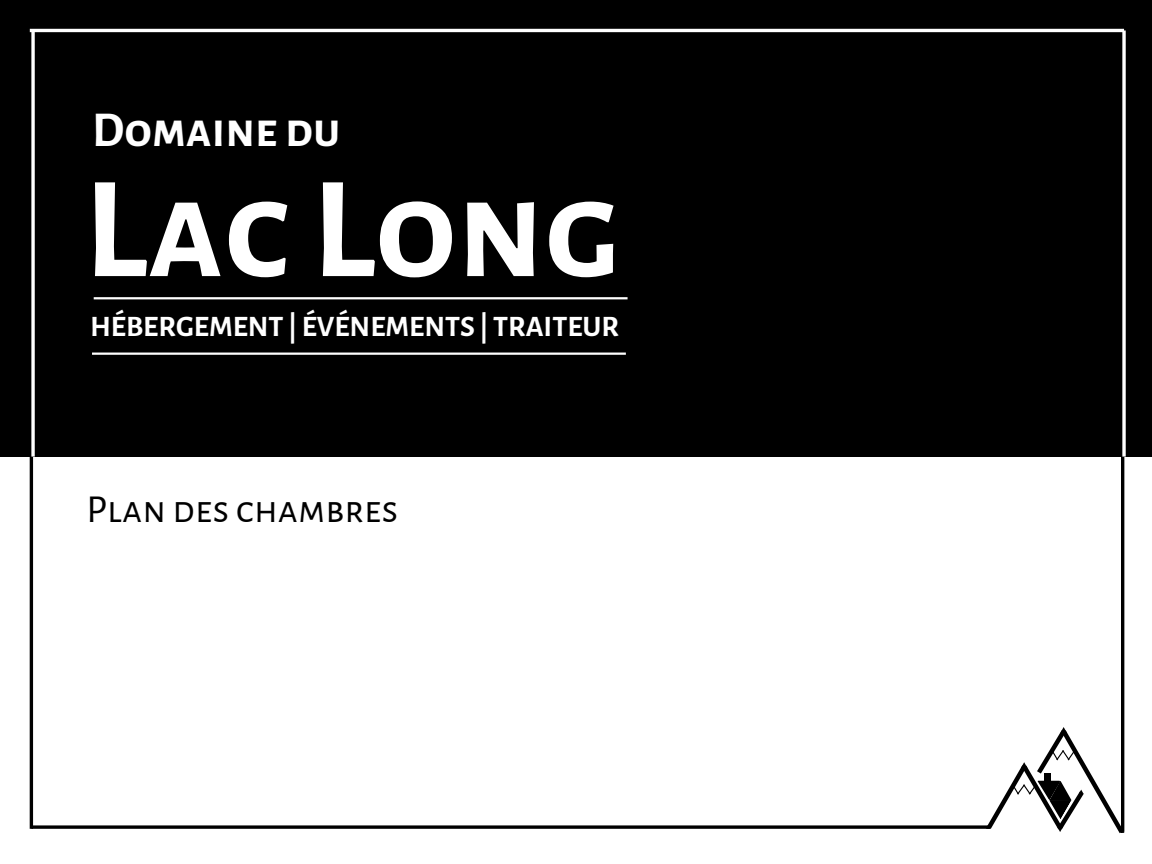
<style>
.page{position:relative;width:1152px;height:864px;background:#fff}
.page>*{position:absolute;margin:0;border:0;box-sizing:border-box;transform-origin:0 0}
.t1{font:700 145.5px "Alegreya Sans SC";color:#fff}
.t2{font:700 49.2px "Alegreya Sans SC";color:#fff}
.t3{font:39.75px "Alegreya Sans SC";color:#000}
.t4{font:700 29.85px "Alegreya Sans";color:#fff}
</style>
<div class="page">
<div style="left:0;top:0;width:1152px;height:457px;background:#000"></div>
<svg style="left:988px;top:725px;width:137px;height:109px"></svg>
<svg style="left:33px;top:825px;width:957px;height:4px;fill:#000"></svg>
<hr style="left:1121px;top:457px;width:3px;height:375px;background:#000">
<hr style="left:30px;top:29px;width:1094px;height:3px;background:#fff">
<hr style="left:30px;top:457px;width:3px;height:372px;background:#000">
<hr style="left:94px;top:297px;width:534px;height:2px;background:#fff">
<hr style="left:92px;top:353px;width:534px;height:2px;background:#fff">
<svg style="left:31px;top:32px;width:4px;height:425px"></svg>
<svg style="left:1122px;top:30px;width:4px;height:427px"></svg>
<p class="t2" style="left:92px;top:106px;width:250px">Domaine du</p>
<p class="t1" style="left:84px;top:160px;width:537px">Lac Long</p>
<h2 class="t4" style="left:90px;top:312px;width:531px">HÉBERGEMENT | ÉVÉNEMENTS | TRAITEUR</h2>
<p class="t3" style="left:86px;top:490px;width:314px">Plan des chambres</p>
</div>
